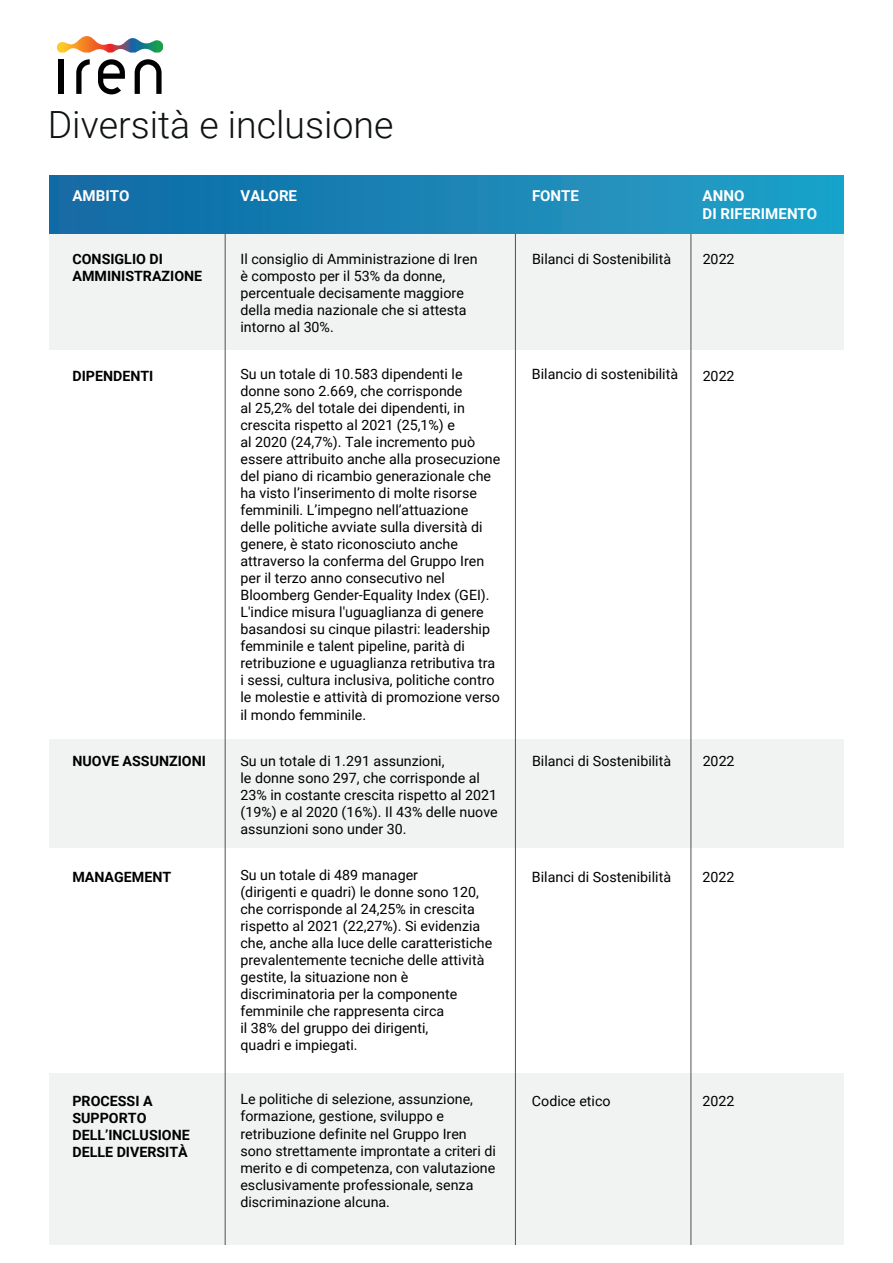
<style>
.page{position:relative;width:893px;height:1263px;background:#fff}
.page>*{position:absolute;margin:0;border:0;box-sizing:border-box;transform-origin:0 0}
.t1{font:300 37.5px "Roboto";color:#0f1313}
.t2{font:700 15px/18px "Roboto";color:#fff}
.t3{font:14.25px/17px "Roboto";color:#000001}
.t4{font:700 14.25px/17px "Roboto";color:#000001}
</style>
<div class="page">
<svg style="left:135px;top:59px;width:27px;height:35px"></svg>
<div style="left:59px;top:60px;width:5px;height:34px;background:#000003"></div>
<svg style="left:76px;top:59px;width:14px;height:35px"></svg>
<svg style="left:98px;top:59px;width:27px;height:35px"></svg>
<svg style="left:57px;top:36px;width:106px;height:17px"></svg>
<div style="left:49px;top:234px;width:794px;height:115px;background:#f1f3f2"></div>
<div style="left:49px;top:739px;width:794px;height:108px;background:#f1f3f2"></div>
<div style="left:49px;top:1074px;width:794px;height:171px;background:#f1f3f2"></div>
<hr style="left:691px;top:234px;width:1px;height:1011px;background:#4f5152">
<hr style="left:515px;top:234px;width:1px;height:1011px;background:#4f5152">
<hr style="left:225px;top:234px;width:1px;height:1011px;background:#4f5152">
<div style="left:49px;top:175px;width:795px;height:59px;background:linear-gradient(to right,#1169a4,#22a2c9)"></div>
<h1 class="t1" style="left:48px;top:98px;width:347px">Diversità e inclusione</h1>
<p class="t2" style="left:72px;top:186px;width:59px">AMBITO</p>
<p class="t2" style="left:240px;top:186px;width:58px">VALORE</p>
<p class="t2" style="left:532px;top:186px;width:49px">FONTE</p>
<p class="t2" style="left:703px;top:186px;width:116px">ANNO<br>DI RIFERIMENTO</p>
<p class="t4" style="left:72px;top:249px;width:131px">CONSIGLIO DI<br>AMMINISTRAZIONE</p>
<p class="t3" style="left:240px;top:249px;width:239px">Il consiglio di Amministrazione di Iren è composto per il 53% da donne, percentuale decisamente maggiore della media nazionale che si attesta intorno al 30%.</p>
<p class="t3" style="left:532px;top:249px;width:141px">Bilanci di Sostenibilità</p>
<p class="t3" style="left:703px;top:249px;width:34px">2022</p>
<p class="t4" style="left:72px;top:366px;width:82px">DIPENDENTI</p>
<p class="t3" style="left:240px;top:365px;width:224px">Su un totale di 10.583 dipendenti le</p>
<p class="t3" style="left:703px;top:366px;width:34px">2022</p>
<p class="t3" style="left:240px;top:382px;width:261px">donne sono 2.669, che corrisponde<br>al 25,2% del totale dei dipendenti, in crescita rispetto al 2021 (25,1%) e<br>al 2020 (24,7%). Tale incremento può essere attribuito anche alla prosecuzione del piano di ricambio generazionale che ha visto l’inserimento di molte risorse femminili. L’impegno nell’attuazione delle politiche avviate sulla diversità di genere, è stato riconosciuto anche attraverso la conferma del Gruppo Iren per il terzo anno consecutivo nel Bloomberg Gender-Equality Index (GEI).<br>L'indice misura l'uguaglianza di genere basandosi su cinque pilastri: leadership femminile e talent pipeline, parità di retribuzione e uguaglianza retributiva tra i sessi, cultura inclusiva, politiche contro le molestie e attività di promozione verso il mondo femminile.</p>
<p class="t3" style="left:532px;top:365px;width:148px">Bilancio di sostenibilità</p>
<p class="t4" style="left:72px;top:752px;width:135px">NUOVE ASSUNZIONI</p>
<p class="t3" style="left:240px;top:752px;width:259px">Su un totale di 1.291 assunzioni,<br>le donne sono 297, che corrisponde al 23% in costante crescita rispetto al 2021 (19%) e al 2020 (16%). Il 43% delle nuove assunzioni sono under 30.</p>
<p class="t3" style="left:532px;top:752px;width:141px">Bilanci di Sostenibilità</p>
<p class="t3" style="left:703px;top:752px;width:34px">2022</p>
<p class="t4" style="left:72px;top:867px;width:100px">MANAGEMENT</p>
<p class="t3" style="left:240px;top:866px;width:179px">Su un totale di 489 manager</p>
<p class="t3" style="left:703px;top:867px;width:34px">2022</p>
<p class="t3" style="left:240px;top:883px;width:253px">(dirigenti e quadri) le donne sono 120, che corrisponde al 24,25% in crescita rispetto al 2021 (22,27%). Si evidenzia che, anche alla luce delle caratteristiche prevalentemente tecniche delle attività gestite, la situazione non è discriminatoria per la componente femminile che rappresenta circa<br>il 38% del gruppo dei dirigenti,<br>quadri e impiegati.</p>
<p class="t3" style="left:532px;top:867px;width:141px">Bilanci di Sostenibilità</p>
<p class="t4" style="left:72px;top:1092px;width:119px">PROCESSI A<br>SUPPORTO<br>DELL’INCLUSIONE<br>DELLE DIVERSITÀ</p>
<p class="t3" style="left:240px;top:1090px;width:234px">Le politiche di selezione, assunzione,</p>
<p class="t3" style="left:703px;top:1092px;width:34px">2022</p>
<p class="t3" style="left:532px;top:1092px;width:80px">Codice etico</p>
<p class="t3" style="left:240px;top:1107px;width:257px">formazione, gestione, sviluppo e retribuzione definite nel Gruppo Iren sono strettamente improntate a criteri di merito e di competenza, con valutazione esclusivamente professionale, senza discriminazione alcuna.</p>
</div>
